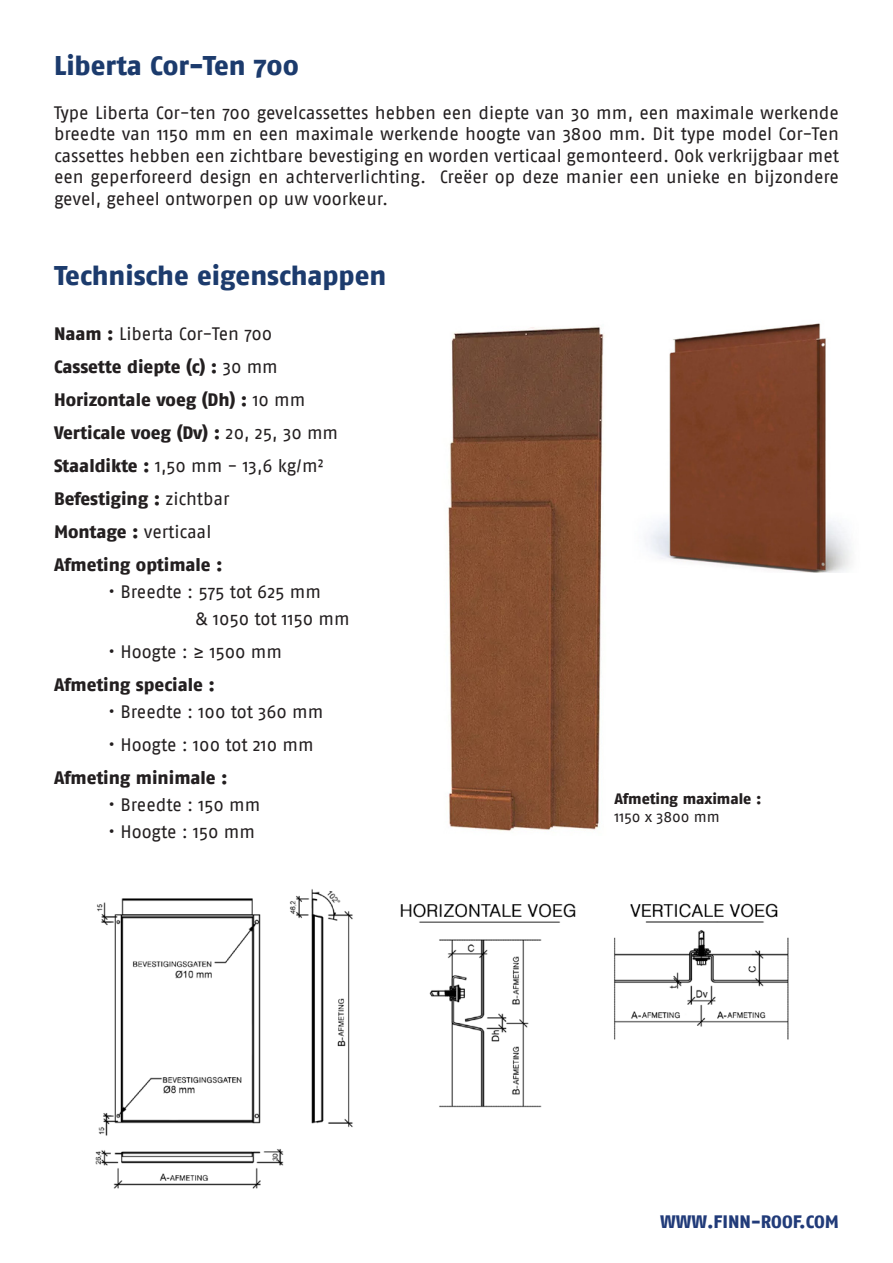
<style>
.page{position:relative;width:893px;height:1263px;background:#fff}
.page>*{position:absolute;margin:0;border:0;box-sizing:border-box;transform-origin:0 0}
.t1{font:800 27px "Fago Pro";color:#1c3b6d}
.t2{font:18px/21.6px "Fago Pro";letter-spacing:-.005em;color:#231f20;text-align:justify}
.t3{font:800 18px "Fago Pro";letter-spacing:-.005em;color:#231f20}
.t4{font:800 18px "Fago Pro";color:#213b79}
.t5{font:800 15px "Fago Pro";letter-spacing:-.01em;color:#231f20}
.t6{font:15px "Fago Pro";color:#231f20}
.s1{font-weight:800}
.s2{font-weight:400}
</style>
<div class="page">
<img style="left:646px;top:323px;width:206px;height:250px">
<img style="left:448px;top:326px;width:156px;height:505px">
<img style="left:95px;top:889px;width:694px;height:300px">
<p class="t1" style="left:54px;top:50px;width:246px">Liberta Cor-Ten 700</p>
<p class="t2" style="left:54px;top:102px;width:787px">Type Liberta Cor-ten 700 gevelcassettes hebben een diepte van 30 mm, een maximale werkende breedte van 1150 mm en een maximale werkende hoogte van 3800 mm. Dit type model Cor-Ten cassettes hebben een zichtbare bevestiging en worden verticaal gemonteerd. Ook verkrijgbaar met een geperforeerd design en achterverlichting. Creëer op deze manier een unieke en bijzondere gevel, geheel ontworpen op uw voorkeur.</p>
<p class="t1" style="left:54px;top:260px;width:334px">Technische eigenschappen</p>
<p class="t2" style="left:54px;top:323px;width:220px"><span class="s1">Naam :</span> Liberta Cor-Ten 700</p>
<p class="t3" style="left:54px;top:356px;width:225px">Cassette diepte (c) : <span class="s2">30 mm</span></p>
<p class="t3" style="left:54px;top:389px;width:253px">Horizontale voeg (Dh) : <span class="s2">10 mm</span></p>
<p class="t3" style="left:54px;top:422px;width:286px">Verticale voeg (Dv) : <span class="s2">20, 25, 30 mm</span></p>
<p class="t2" style="left:54px;top:455px;width:271px"><span class="s1">Staaldikte :</span> 1,50 mm - 13,6 kg/m²</p>
<p class="t3" style="left:54px;top:488px;width:177px">Befestiging : <span class="s2">zichtbar</span></p>
<p class="t2" style="left:54px;top:521px;width:159px"><span class="s1">Montage :</span> verticaal</p>
<p class="t3" style="left:54px;top:554px;width:170px">Afmeting optimale :</p>
<p class="t2" style="left:108px;top:581px;width:214px">• Breedte : 575 tot 625 mm</p>
<p class="t2" style="left:195px;top:608px;width:156px">&amp; 1050 tot 1150 mm</p>
<p class="t2" style="left:108px;top:641px;width:176px">• Hoogte : ≥ 1500 mm</p>
<p class="t3" style="left:54px;top:674px;width:163px">Afmeting speciale :</p>
<p class="t2" style="left:108px;top:701px;width:217px">• Breedte : 100 tot 360 mm</p>
<p class="t2" style="left:108px;top:734px;width:207px">• Hoogte : 100 tot 210 mm</p>
<p class="t3" style="left:54px;top:767px;width:175px">Afmeting minimale :</p>
<p class="t2" style="left:108px;top:794px;width:154px">• Breedte : 150 mm</p>
<p class="t2" style="left:108px;top:821px;width:149px">• Hoogte : 150 mm</p>
<p class="t5" style="left:614px;top:790px;width:148px">Afmeting maximale :</p>
<p class="t6" style="left:614px;top:808px;width:107px">1150 x 3800 mm</p>
<p class="t4" style="left:660px;top:1211px;width:180px">WWW.FINN-ROOF.COM</p>
</div>
